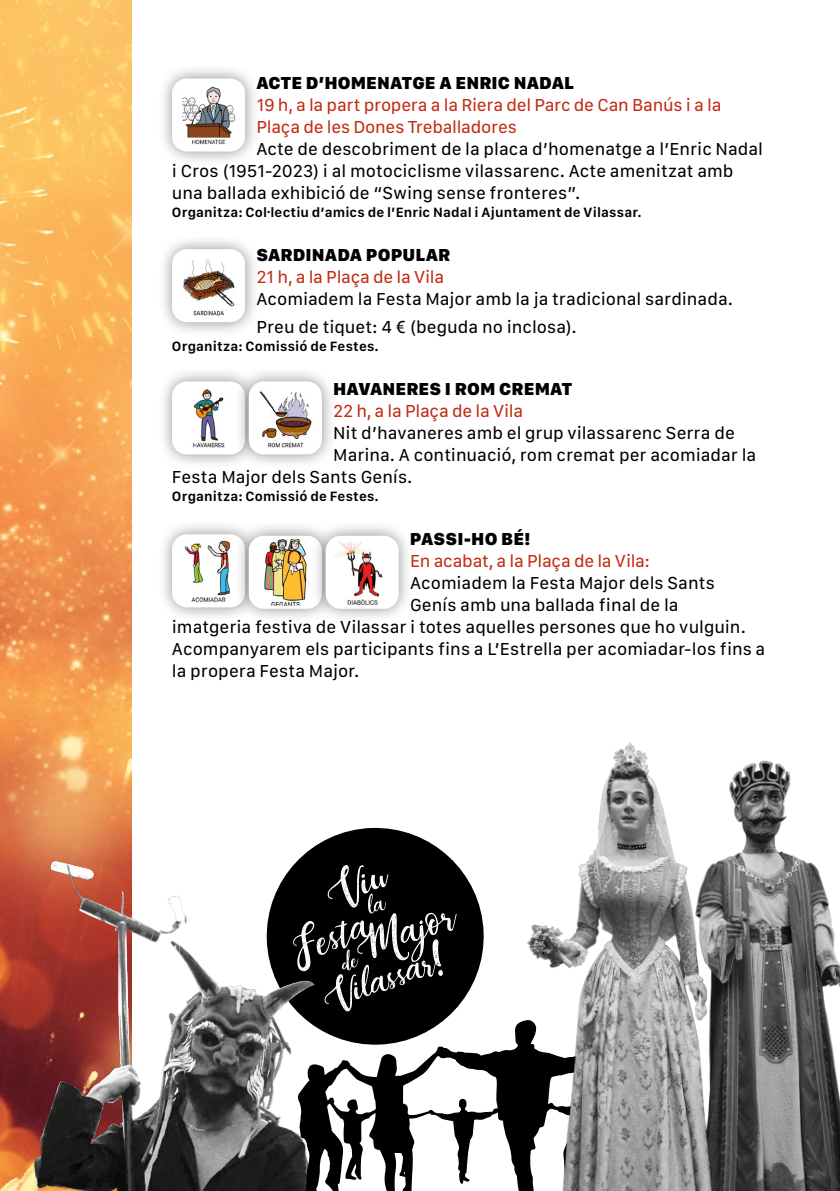
<style>
.page{position:relative;width:840px;height:1191px;background:#fff}
.page>*{position:absolute;margin:0;border:0;box-sizing:border-box;transform-origin:0 0}
.t1{font:18px/22px "SF Compact Text";color:#000}
.t2{font:18px/22px "SF Compact Text";letter-spacing:-.015em;color:#c22c15}
.t3{font:900 18px "SF Compact Text";letter-spacing:.005em;color:#000}
.t4{font:600 14px "SF Compact Text";letter-spacing:.01em;color:#000}
</style>
<div class="page">
<div style="left:157px;top:63px;width:102px;height:103px;background:#000;opacity:.45"></div>
<div style="left:173px;top:80px;width:70px;height:70px;background:#fff;border-radius:13px"></div>
<img style="left:182px;top:86px;width:54px;height:59px">
<div style="left:172px;top:78px;width:73px;height:74px;border:3px solid #fff;border-radius:13px"></div>
<div style="left:157px;top:234px;width:102px;height:103px;background:#000;opacity:.45"></div>
<div style="left:173px;top:251px;width:70px;height:70px;background:#fff;border-radius:13px"></div>
<img style="left:183px;top:259px;width:52px;height:56px">
<div style="left:172px;top:249px;width:73px;height:73px;border:3px solid #fff;border-radius:13px"></div>
<div style="left:157px;top:366px;width:102px;height:103px;background:#000;opacity:.45"></div>
<div style="left:173px;top:383px;width:70px;height:70px;background:#fff;border-radius:13px"></div>
<img style="left:193px;top:389px;width:32px;height:59px">
<div style="left:172px;top:381px;width:73px;height:73px;border:3px solid #fff;border-radius:13px"></div>
<div style="left:234px;top:366px;width:102px;height:103px;background:#000;opacity:.45"></div>
<div style="left:250px;top:383px;width:70px;height:70px;background:#fff;border-radius:13px"></div>
<img style="left:259px;top:391px;width:53px;height:57px">
<div style="left:249px;top:381px;width:73px;height:73px;border:3px solid #fff;border-radius:13px"></div>
<div style="left:157px;top:519px;width:102px;height:103px;background:#000;opacity:.45"></div>
<div style="left:173px;top:536px;width:70px;height:70px;background:#fff;border-radius:13px"></div>
<img style="left:176px;top:539px;width:55px;height:63px">
<div style="left:172px;top:534px;width:73px;height:73px;border:3px solid #fff;border-radius:13px"></div>
<div style="left:234px;top:521px;width:102px;height:103px;background:#000;opacity:.45"></div>
<img style="left:250px;top:537px;width:61px;height:70px">
<div style="left:249px;top:536px;width:73px;height:73px;border:3px solid #fff;border-radius:13px"></div>
<div style="left:311px;top:521px;width:102px;height:103px;background:#000;opacity:.45"></div>
<img style="left:329px;top:539px;width:66px;height:66px">
<div style="left:325px;top:536px;width:73px;height:73px;border:3px solid #fff;border-radius:13px"></div>
<img style="left:0;top:0;width:131px;height:1191px">
<svg style="left:307px;top:827px;width:177px;height:192px;fill:#000"></svg>
<svg style="left:341px;top:865px;width:115px;height:146px;background:#2a2a2a"></svg>
<img style="left:21px;top:852px;width:320px;height:339px">
<svg style="left:297px;top:1019px;width:212px;height:172px"></svg>
<img style="left:509px;top:742px;width:330px;height:449px">
<p class="t3" style="left:256px;top:72px;width:319px">ACTE D’HOMENATGE A ENRIC NADAL</p>
<p class="t2" style="left:256px;top:94px;width:466px">19 h, a la part propera a la Riera del Parc de Can Banús i a la<br>Plaça de les Dones Treballadores</p>
<p class="t1" style="left:172px;top:138px;width:592px;text-indent:84px">Acte de descobriment de la placa d’homenatge a l’Enric Nadal i Cros (1951-2023) i al motociclisme vilassarenc. Acte amenitzat amb una ballada exhibició de “Swing sense fronteres”.</p>
<p class="t4" style="left:172px;top:204px;width:471px">Organitza: Col·lectiu d’amics de l’Enric Nadal i Ajuntament de Vilassar.</p>
<p class="t3" style="left:256px;top:244px;width:195px">SARDINADA POPULAR</p>
<p class="t2" style="left:256px;top:266px;width:189px">21 h, a la Plaça de la Vila</p>
<p class="t1" style="left:256px;top:285px;width:478px;line-height:27.6px">Acomiadem la Festa Major amb la ja tradicional sardinada.<br>Preu de tiquet: 4 € (beguda no inclosa).</p>
<p class="t4" style="left:172px;top:338px;width:208px">Organitza: Comissió de Festes.</p>
<p class="t3" style="left:333px;top:378px;width:240px">HAVANERES I ROM CREMAT</p>
<p class="t2" style="left:333px;top:400px;width:191px">22 h, a la Plaça de la Vila</p>
<p class="t1" style="left:333px;top:422px;width:403px">Nit d’havaneres amb el grup vilassarenc Serra de</p>
<p class="t1" style="left:333px;top:444px;width:424px">Marina. A continuació, rom cremat per acomiadar la</p>
<p class="t1" style="left:172px;top:466px;width:242px">Festa Major dels Sants Genís.</p>
<p class="t4" style="left:172px;top:488px;width:208px">Organitza: Comissió de Festes.</p>
<p class="t3" style="left:410px;top:528px;width:122px">PASSI-HO BÉ!</p>
<p class="t2" style="left:410px;top:550px;width:241px">En acabat, a la Plaça de la Vila:</p>
<p class="t1" style="left:410px;top:572px;width:306px">Acomiadem la Festa Major dels Sants</p>
<p class="t1" style="left:410px;top:594px;width:270px">Genís amb una ballada final de la</p>
<p class="t1" style="left:172px;top:616px;width:575px">imatgeria festiva de Vilassar i totes aquelles persones que ho vulguin.</p>
<p class="t1" style="left:172px;top:638px;width:594px">Acompanyarem els participants fins a L’Estrella per acomiadar-los fins a</p>
<p class="t1" style="left:172px;top:660px;width:189px">la propera Festa Major.</p>
</div>
